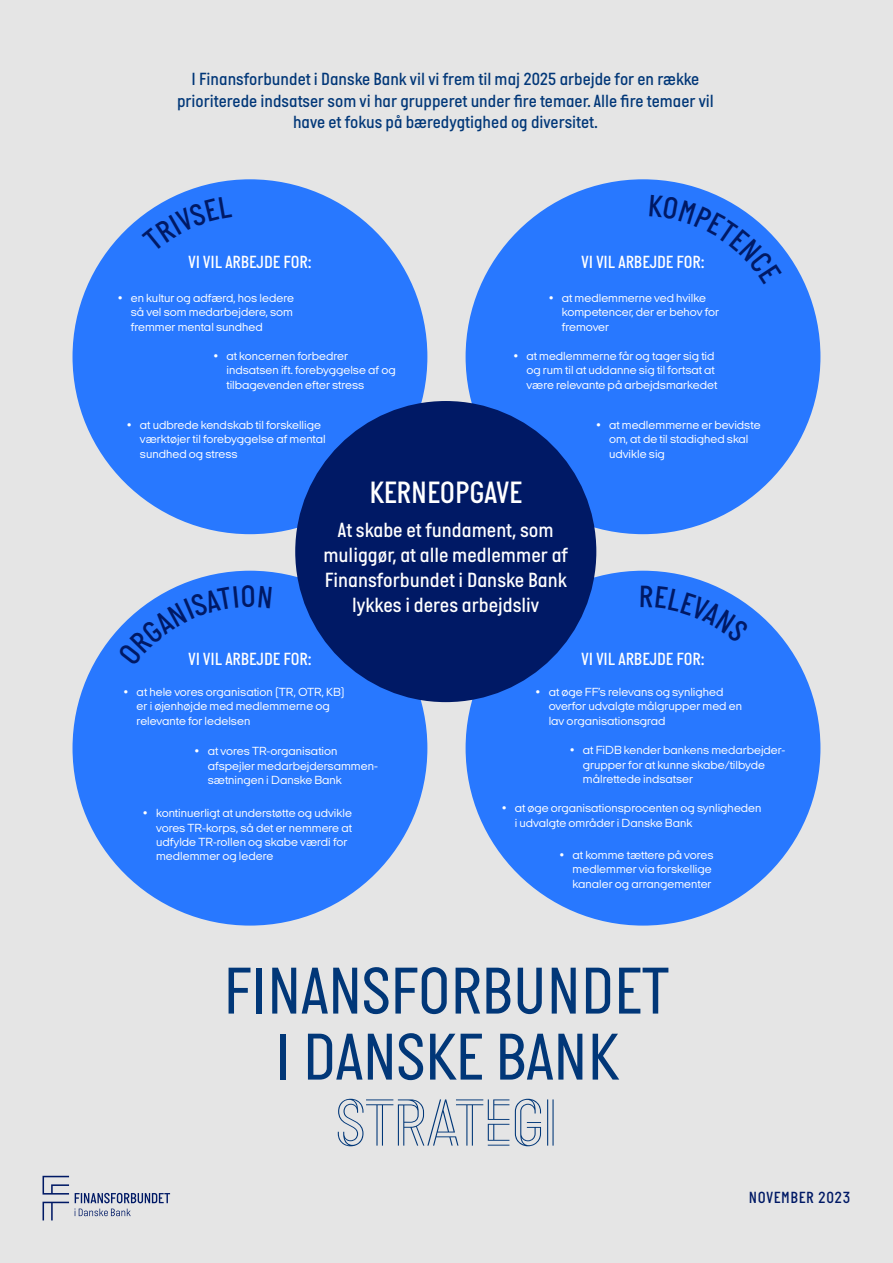
<style>
.page{position:relative;width:893px;height:1263px;background:#e5e5e5}
.page>*{position:absolute;margin:0;border:0;box-sizing:border-box;transform-origin:0 0}
.t1{font:67.5px/66px "Italian Plate No 2";color:#013778;text-align:center}
.t2{font:67.5px "Finansforbundet";color:#013778}
.t3{font:500 31.5px "Italian Plate No 2";color:#fff}
.t4{font:500 21px/25.2px "Italian Plate No 2";color:#fff;text-align:center}
.t5{font:500 18px/21.6px "Italian Plate No 2";color:#013778;text-align:center}
.t6{font:500 18px "Italian Plate No 2";color:#fff}
.t7{font:500 16.5px "Italian Plate No 2";letter-spacing:.04em;color:#001965}
.t8{font:12px/14.4px "Italian Plate No 2 Expanded";color:#fff}
</style>
<div class="page">
<div style="left:73px;top:571px;width:354px;height:354px;background:#2878ff;border-radius:50%"></div>
<div style="left:466px;top:179px;width:354px;height:355px;background:#2878ff;border-radius:50%"></div>
<div style="left:466px;top:571px;width:354px;height:354px;background:#2878ff;border-radius:50%"></div>
<svg style="left:43px;top:1176px;width:127px;height:44px"></svg>
<div style="left:73px;top:179px;width:354px;height:355px;background:#2878ff;border-radius:50%"></div>
<div style="left:295px;top:401px;width:301px;height:301px;background:#001965;border-radius:50%"></div>
<svg style="left:118px;top:585px;width:62px;height:45px"></svg>
<svg style="left:714px;top:194px;width:68px;height:53px"></svg>
<svg style="left:713px;top:585px;width:36px;height:21px"></svg>
<svg style="left:142px;top:196px;width:33px;height:20px"></svg>
<h3 class="t5" style="left:177px;top:68px;width:538px">I Finansforbundet i Danske Bank vil vi frem til maj 2025 arbejde for en række prioriterede indsatser som vi har grupperet under fire temaer. Alle fire temaer vil have et fokus på bæredygtighed og diversitet.</h3>
<h3 class="t6" style="left:188px;top:252px;width:124px">VI VIL ARBEJDE FOR:</h3>
<h3 class="t6" style="left:582px;top:252px;width:124px">VI VIL ARBEJDE FOR:</h3>
<p class="t8" style="left:131px;top:291px;width:165px;text-align:justify;text-indent:-13px">• en kultur og adfærd, hos ledere så vel som medarbejdere, som fremmer mental sundhed</p>
<p class="t8" style="left:562px;top:291px;width:159px;text-indent:-13px">• at medlemmerne ved hvilke kompetencer, der er behov for fremover</p>
<p class="t8" style="left:226px;top:348px;width:171px;text-indent:-13px">• at koncernen forbedrer indsatsen ift. forebyggelse af og tilbagevenden efter stress</p>
<p class="t8" style="left:526px;top:348px;width:192px;text-indent:-13px">• at medlemmerne får og tager sig tid og rum til at uddanne sig til fortsat at være relevante på arbejdsmarkedet</p>
<p class="t8" style="left:140px;top:417px;width:187px;text-indent:-13px">• at udbrede kendskab til forskellige værktøjer til forebyggelse af mental sundhed og stress</p>
<p class="t8" style="left:609px;top:417px;width:153px;text-indent:-13px">• at medlemmerne er bevidste om, at de til stadighed skal udvikle sig</p>
<h2 class="t3" style="left:369px;top:475px;width:154px">KERNEOPGAVE</h2>
<h3 class="t4" style="left:323px;top:517px;width:246px">At skabe et fundament, som muliggør, at alle medlemmer af<br>Finansforbundet i Danske Bank lykkes i deres arbejdsliv</h3>
<h3 class="t6" style="left:188px;top:649px;width:124px">VI VIL ARBEJDE FOR:</h3>
<h3 class="t6" style="left:582px;top:649px;width:124px">VI VIL ARBEJDE FOR:</h3>
<p class="t8" style="left:137px;top:685px;width:209px;text-indent:-13px">• at hele vores organisation (TR, OTR, KB) er i øjenhøjde med medlemmerne og relevante for ledelsen</p>
<p class="t8" style="left:208px;top:744px;width:172px;text-indent:-13px">• at vores TR-organisation afspejler medarbejdersammen&shy;sætningen i Danske Bank</p>
<p class="t8" style="left:156px;top:806px;width:197px;text-indent:-13px">• kontinuerligt at understøtte og udvikle vores TR-korps, så det er nemmere at udfylde TR-rollen og skabe værdi for medlemmer og ledere</p>
<p class="t8" style="left:549px;top:685px;width:195px;text-indent:-13px">• at øge FF’s relevans og synlighed overfor udvalgte målgrupper med en lav organisationsgrad</p>
<p class="t8" style="left:583px;top:743px;width:204px;text-indent:-13px">• at FiDB kender bankens medarbejder&shy;grupper for at kunne skabe/tilbyde målrettede indsatser</p>
<p class="t8" style="left:515px;top:801px;width:248px;text-indent:-13px">• at øge organisationsprocenten og synligheden i udvalgte områder i Danske Bank</p>
<p class="t8" style="left:573px;top:848px;width:142px;text-indent:-13px">• at komme tættere på vores medlemmer via forskellige kanaler og arrangementer</p>
<h1 class="t1" style="left:223px;top:957px;width:447px">FINANSFORBUNDET<br>I DANSKE BANK</h1>
<h1 class="t2" style="left:336px;top:1084px;width:223px">STRATEGI</h1>
<h3 class="t7" style="left:749px;top:1188px;width:103px">NOVEMBER 2023</h3>
</div>
